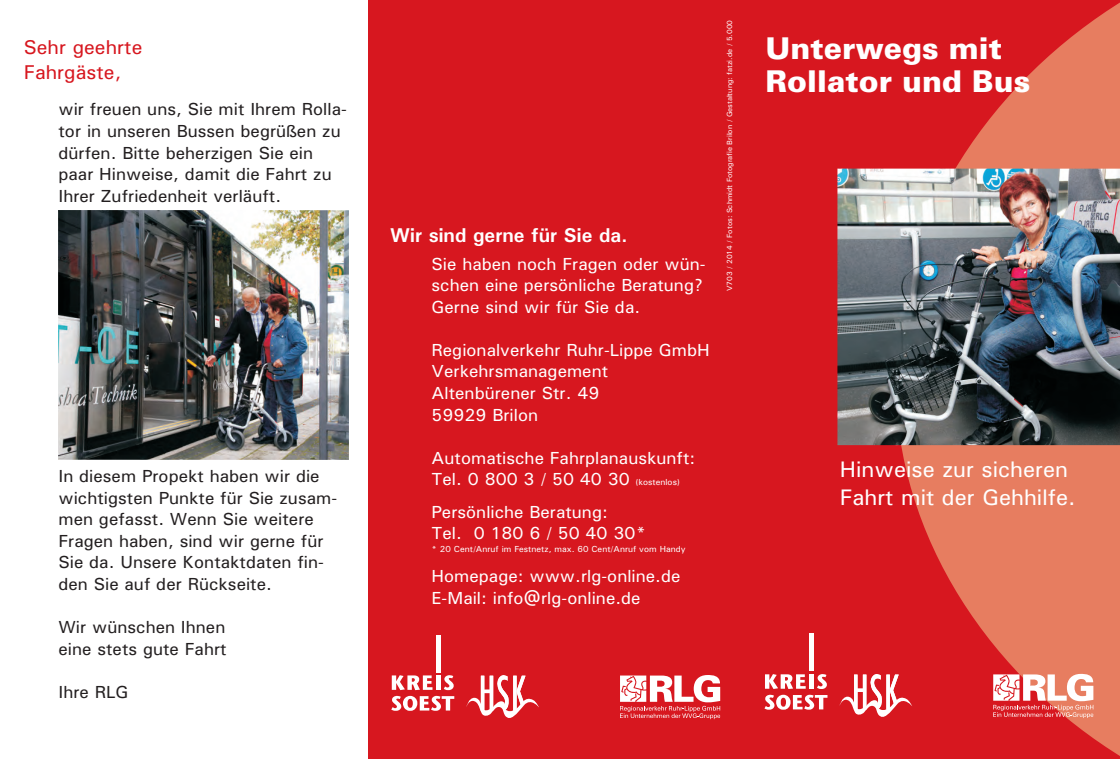
<style>
.page{position:relative;width:1120px;height:759px;background:#fff}
.page>*{position:absolute;margin:0;border:0;box-sizing:border-box;transform-origin:0 0}
.t1{font:900 30px/33.4px "Univers";color:#fff}
.t2{font:22.5px/27.8px "Univers";color:#fff}
.t3{font:700 20px "Univers";color:#fff}
.t4{font:20px/24.6px "Univers";color:#d7171f}
.t5{font:17.5px/21.5px "Univers";color:#231f20}
.t6{font:17.5px/21.5px "Univers";color:#fff}
.t7{font:8.75px "Univers";color:#fff}
.t8{font:7.5px "Univers";color:#fff}
.s1{font-size:8.75px}
</style>
<div class="page">
<svg style="left:741px;top:0;width:379px;height:758px;background:#db3432"></svg>
<div style="left:369px;top:0;width:372px;height:758px;background:#d7171f"></div>
<svg style="left:620px;top:675px;width:100px;height:43px"></svg>
<img style="left:837px;top:168px;width:283px;height:277px">
<img style="left:58px;top:210px;width:291px;height:249px">
<svg style="left:392px;top:675px;width:40px;height:14px"></svg>
<svg style="left:444px;top:675px;width:10px;height:14px"></svg>
<svg style="left:391px;top:695px;width:63px;height:15px"></svg>
<div style="left:436px;top:675px;width:5px;height:14px;background:#fff"></div>
<div style="left:436px;top:634px;width:5px;height:38px;background:#fff"></div>
<svg style="left:466px;top:675px;width:73px;height:43px"></svg>
<svg style="left:993px;top:673px;width:100px;height:44px"></svg>
<svg style="left:765px;top:673px;width:40px;height:15px"></svg>
<svg style="left:817px;top:673px;width:10px;height:15px"></svg>
<svg style="left:764px;top:694px;width:63px;height:15px"></svg>
<div style="left:809px;top:674px;width:5px;height:14px;background:#fff"></div>
<div style="left:809px;top:633px;width:5px;height:37px;background:#fff"></div>
<svg style="left:839px;top:671px;width:73px;height:50px"></svg>
<p class="t4" style="left:24px;top:37px;width:120px">Sehr geehrte<br>Fahrgäste,</p>
<p class="t5" style="left:58px;top:100px;width:290px">wir freuen uns, Sie mit Ihrem Rolla&shy;tor in unseren Bussen begrüßen zu dürfen. Bitte beherzigen Sie ein paar Hinweise, damit die Fahrt zu Ihrer Zufriedenheit verläuft.</p>
<p class="t5" style="left:58px;top:466px;width:280px">In diesem Propekt haben wir die wichtigsten Punkte für Sie zusam&shy;men gefasst. Wenn Sie weitere<br>Fragen haben, sind wir gerne für<br>Sie da. Unsere Kontaktdaten fin&shy;den Sie auf der Rückseite.</p>
<p class="t5" style="left:58px;top:617px;width:170px">Wir wünschen Ihnen eine stets gute Fahrt</p>
<p class="t5" style="left:58px;top:682px;width:71px">Ihre RLG</p>
<p class="t3" style="left:390px;top:228px;width:239px">Wir sind gerne für Sie da.</p>
<p class="t6" style="left:431px;top:254px;width:276px">Sie haben noch Fragen oder wün&shy;schen eine persönliche Beratung?<br>Gerne sind wir für Sie da.</p>
<p class="t6" style="left:431px;top:340px;width:280px">Regionalverkehr Ruhr-Lippe GmbH<br>Verkehrsmanagement<br>Altenbürener Str. 49<br>59929 Brilon</p>
<p class="t6" style="left:431px;top:448px;width:265px">Automatische Fahrplanauskunft:<br>Tel. 0 800 3 / 50 40 30 <span class="s1">(kostenlos)</span></p>
<p class="t6" style="left:431px;top:502px;width:216px">Persönliche Beratung:<br>Tel. 0 180 6 / 50 40 30*</p>
<p class="t7" style="left:431px;top:546px;width:256px">* 20 Cent/Anruf im Festnetz, max. 60 Cent/Anruf vom Handy</p>
<p class="t6" style="left:431px;top:566px;width:250px">Homepage: www.rlg-online.de<br>E-Mail: info@rlg-online.de</p>
<p class="t8" style="left:727px;top:291px;width:272px;rotate:-90deg">V703 / 2014 / Fotos: Schmidt Fotografie Brilon / Gestaltung: fatzi.de / 5.000</p>
<h1 class="t1" style="left:765px;top:34px;width:266px">Unterwegs mit<br>Rollator und Bus</h1>
<p class="t2" style="left:840px;top:457px;width:237px">Hinweise zur sicheren<br>Fahrt mit der Gehhilfe.</p>
</div>
